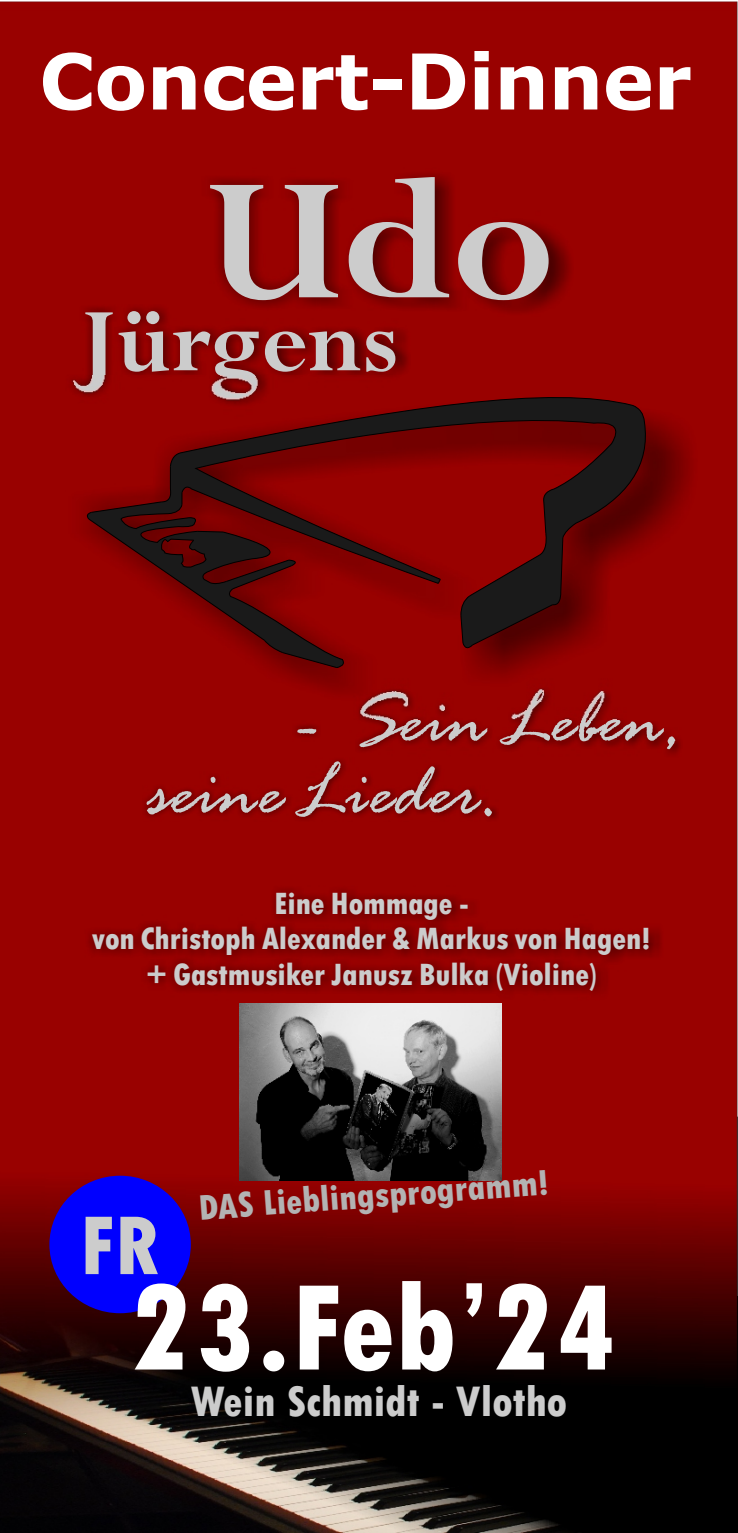
<style>
.page{position:relative;width:738px;height:1533px;background:#fff}
.page>*{position:absolute;margin:0;border:0;box-sizing:border-box;transform-origin:0 0}
.t1{font:700 192px "Perpetua";color:#ccc}
.t2{font:800 128.5px "Tw Cen MT Condensed";color:#fff}
.t3{font:700 98.75px "Perpetua";letter-spacing:-.005em;color:#ccc}
.t4{font:800 88px "Tw Cen MT Condensed";color:#ccc}
.t5{font:italic 77.5px "Rage";letter-spacing:-.005em;color:#ccc}
.t6{font:700 77px "Verdana";letter-spacing:-.005em;color:#fff}
.t7{font:800 45px "Tw Cen MT Condensed";color:#ccc}
.t8{font:800 37.5px "Tw Cen MT Condensed";color:#b3b3b3}
.t9{font:800 32.5px/35.2px "Tw Cen MT Condensed";letter-spacing:-.005em;color:#ccc;text-align:center}
</style>
<div class="page">
<img style="left:0;top:1441px;width:737px;height:91px">
<img style="left:0;top:2px;width:737px;height:1439px">
<img style="left:67px;top:304px;width:343px;height:72px">
<img style="left:293px;top:719px;width:389px;height:38px">
<img style="left:195px;top:167px;width:378px;height:149px">
<img style="left:142px;top:757px;width:356px;height:64px">
<img style="left:66px;top:376px;width:631px;height:343px">
<svg style="left:86px;top:385px;width:564px;height:282px;background:#900101"></svg>
<svg style="left:441px;top:538px;width:179px;height:42px;background:#7d0000"></svg>
<svg style="left:460px;top:538px;width:103px;height:111px;background:#4c0c0c"></svg>
<svg style="left:170px;top:385px;width:480px;height:153px;background:#690808"></svg>
<svg style="left:86px;top:466px;width:355px;height:202px;background:#760404"></svg>
<img style="left:84px;top:885px;width:579px;height:115px">
<div style="left:49px;top:1175px;width:142px;height:138px;background:#00f;border-radius:50%"></div>
<img style="left:239px;top:1004px;width:262px;height:176px">
<svg style="left:468px;top:1169px;width:79px;height:31px;background:#8a0f0f"></svg>
<h3 class="t6" style="left:39px;top:51px;width:654px">Concert-Dinner</h3>
<h1 class="t1" style="left:205px;top:177px;width:352px">Udo</h1>
<h3 class="t3" style="left:77px;top:308px;width:322px">Jürgens</h3>
<h3 class="t5" style="left:298px;top:694px;width:386px">- Sein Leben,</h3>
<h3 class="t5" style="left:149px;top:766px;width:351px">seine Lieder.</h3>
<p class="t9" style="left:92px;top:888px;width:560px">Eine Hommage -<br>von Christoph Alexander &amp; Markus von Hagen! + Gastmusiker Janusz Bulka (Violine)</p>
<p class="t8" style="left:197px;top:1193px;width:341px;rotate:-4deg">DAS Lieblingsprogr m</p>
<h3 class="t4" style="left:79px;top:1213px;width:81px">FR</h3>
<h2 class="t2" style="left:130px;top:1281px;width:489px">23.Feb’24</h2>
<h3 class="t7" style="left:191px;top:1385px;width:378px">Wein Schmidt - Vlotho</h3>
</div>
